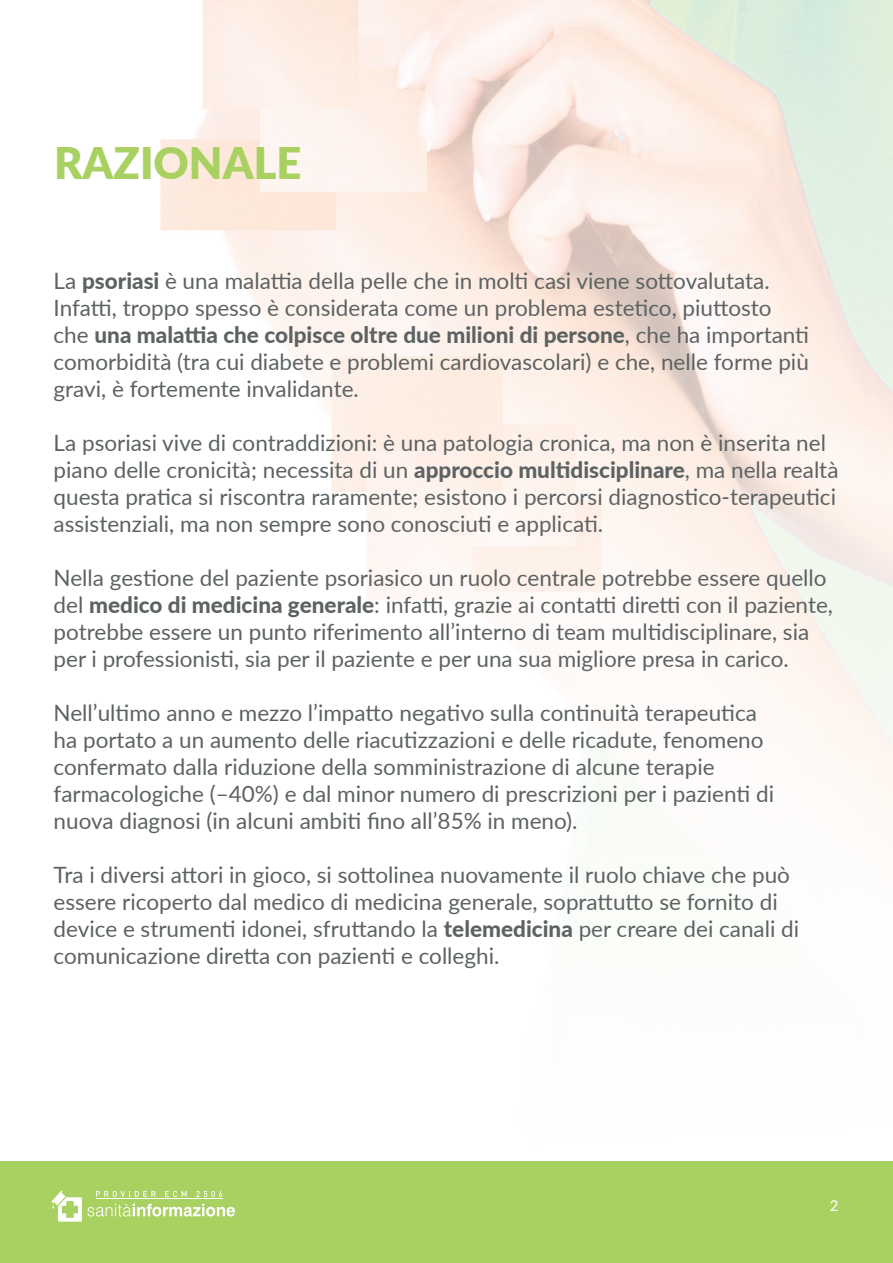
<style>
.page{position:relative;width:893px;height:1263px;background:#fff}
.page>*{position:absolute;margin:0;border:0;box-sizing:border-box;transform-origin:0 0}
.TITLE_WHITE{font:900 43.5px "Lato";color:#a8d161}
.BODY{font:22.5px/27px "Lato";color:#5d6263}
.t1{font:15px "Lato";color:#fff}
.s1{font-weight:800}
</style>
<div class="page">
<div style="left:0;top:1161px;width:893px;height:102px;background:#a8d161"></div>
<svg style="left:51px;top:1190px;width:184px;height:31px"></svg>
<img style="left:160px;top:0;width:733px;height:828px">
<p class="TITLE_WHITE" style="left:54px;top:131px;width:249px">RAZIONALE</p>
<p class="BODY" style="left:54px;top:266px;width:718px">La <span class="s1">psoriasi</span> è una malattia della pelle che in molti casi viene sottovalutata.</p>
<p class="BODY" style="left:54px;top:293px;width:757px">Infatti, troppo spesso è considerata come un problema estetico, piuttosto che <span class="s1">una malattia che colpisce oltre due milioni di persone</span>, che ha importanti comorbidità (tra cui diabete e problemi cardiovascolari) e che, nelle forme più gravi, è fortemente invalidante.</p>
<p class="BODY" style="left:54px;top:428px;width:786px">La psoriasi vive di contraddizioni: è una patologia cronica, ma non è inserita nel piano delle cronicità; necessita di un <span class="s1">approccio multidisciplinare</span>, ma nella realtà questa pratica si riscontra raramente; esistono i percorsi diagnostico-terapeutici assistenziali, ma non sempre sono conosciuti e applicati.</p>
<p class="BODY" style="left:54px;top:563px;width:781px">Nella gestione del paziente psoriasico un ruolo centrale potrebbe essere quello del <span class="s1">medico di medicina generale</span>: infatti, grazie ai contatti diretti con il paziente, potrebbe essere un punto riferimento all’interno di team multidisciplinare, sia per i professionisti, sia per il paziente e per una sua migliore presa in carico.</p>
<p class="BODY" style="left:54px;top:698px;width:722px">Nell’ultimo anno e mezzo l’impatto negativo sulla continuità terapeutica ha portato a un aumento delle riacutizzazioni e delle ricadute, fenomeno confermato dalla riduzione della somministrazione di alcune terapie farmacologiche (–40%) e dal minor numero di prescrizioni per i pazienti di nuova diagnosi (in alcuni ambiti fino all’85% in meno).</p>
<p class="BODY" style="left:54px;top:860px;width:747px">Tra i diversi attori in gioco, si sottolinea nuovamente il ruolo chiave che può essere ricoperto dal medico di medicina generale, soprattutto se fornito di device e strumenti idonei, sfruttando la <span class="s1">telemedicina</span> per creare dei canali di comunicazione diretta con pazienti e colleghi.</p>
<p class="t1" style="left:830px;top:1194px;width:10px">2</p>
</div>
